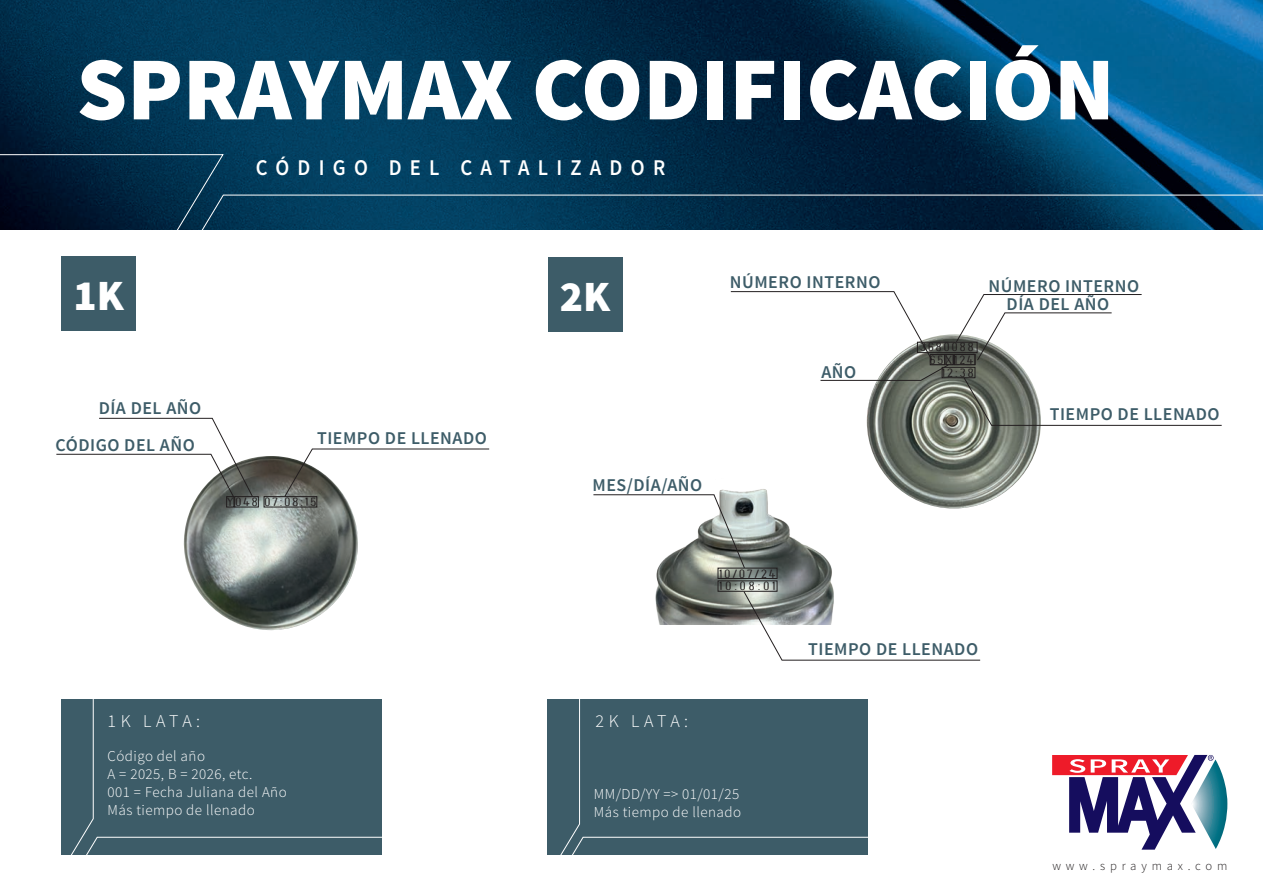
<style>
.page{position:relative;width:1263px;height:893px;background:#fff}
.page>*{position:absolute;margin:0;border:0;box-sizing:border-box;transform-origin:0 0}
.t1{font:900 90px "Source Sans Pro";color:#fff}
.t2{font:900 43.2px "Source Sans Pro";color:#fff}
.t3{font:600 22.5px "Source Sans Pro";letter-spacing:.4em;color:#fff;scale:.92 1}
.t4{font:600 18px/18.6px "Source Sans Pro";letter-spacing:.03em;color:#3d5c68}
.t5{font:300 18px "Source Sans Pro";letter-spacing:.23em;color:#fff}
.t6{font:300 15px/18px "Source Sans Pro";letter-spacing:.03em;color:#fff}
.t7{font:300 12.6px "Source Sans Pro";letter-spacing:.38em;color:#231f20}
.t8{font:10.5px/12.6px "AES";letter-spacing:.2em;color:#231f20;text-align:right}
.t9{font:10.5px/12.6px "AES";letter-spacing:.25em;color:#231f20}
</style>
<div class="page">
<div style="left:61px;top:256px;width:75px;height:75px;background:#3d5c68"></div>
<div style="left:548px;top:257px;width:74px;height:75px;background:#3d5c68"></div>
<img style="left:0;top:0;width:1263px;height:194px">
<svg style="left:224px;top:194px;width:1039px;height:36px;background:#083957"></svg>
<svg style="left:0;top:154px;width:224px;height:76px;background:#05233c"></svg>
<div style="left:61px;top:699px;width:321px;height:156px;background:#3d5c68"></div>
<div style="left:548px;top:699px;width:320px;height:156px;background:#3d5c68"></div>
<svg style="left:560px;top:699px;width:308px;height:156px"></svg>
<img style="left:183px;top:456px;width:175px;height:175px">
<svg style="left:284px;top:449px;width:206px;height:48px"></svg>
<div style="left:264px;top:496px;width:53px;height:11px;border:1px solid #231f20"></div>
<div style="left:234px;top:496px;width:25px;height:11px;border:1px solid #231f20"></div>
<div style="left:226px;top:496px;width:8px;height:11px;border:1px solid #231f20"></div>
<svg style="left:56px;top:418px;width:197px;height:79px"></svg>
<img style="left:867px;top:334px;width:174px;height:175px;border-radius:87px">
<svg style="left:730px;top:291px;width:492px;height:135px"></svg>
<div style="left:930px;top:354px;width:15px;height:11px;border:1px solid #231f20"></div>
<div style="left:942px;top:367px;width:33px;height:11px;border:1px solid #231f20"></div>
<img style="left:655px;top:489px;width:179px;height:136px">
<svg style="left:743px;top:591px;width:237px;height:69px"></svg>
<svg style="left:593px;top:494px;width:152px;height:74px"></svg>
<div style="left:718px;top:568px;width:59px;height:11px;border:1px solid #231f20"></div>
<svg style="left:71px;top:699px;width:311px;height:156px"></svg>
<svg style="left:1052px;top:755px;width:175px;height:95px"></svg>
<h1 class="t1" style="left:77px;top:31px;width:1039px">SPRAYMAX CODIFICACIÓN</h1>
<p class="t3" style="left:256px;top:154px;width:446px">CÓDIGO DEL CATALIZADOR</p>
<h2 class="t2" style="left:73px;top:267px;width:52px">1K</h2>
<h2 class="t2" style="left:560px;top:268px;width:52px">2K</h2>
<p class="t4" style="left:99px;top:399px;width:104px">DÍA DEL AÑO</p>
<p class="t4" style="left:56px;top:437px;width:141px">CÓDIGO DEL AÑO</p>
<p class="t4" style="left:317px;top:429px;width:171px">TIEMPO DE LLENADO</p>
<p class="t8" style="left:227px;top:496px;width:90px">Y048 07:08:15</p>
<p class="t4" style="left:592px;top:476px;width:111px">MES/DÍA/AÑO</p>
<p class="t4" style="left:730px;top:273px;width:152px">NÚMERO INTERNO</p>
<p class="t4" style="left:821px;top:363px;width:36px">AÑO</p>
<p class="t8" style="left:920px;top:341px;width:55px">3680088<br>65X124<br>12:38</p>
<p class="t4" style="left:1006px;top:277px;width:134px;text-indent:-18px">NÚMERO INTERNO<br>DÍA DEL AÑO</p>
<p class="t4" style="left:1050px;top:405px;width:171px">TIEMPO DE LLENADO</p>
<p class="t5" style="left:108px;top:710px;width:94px">1K LATA:</p>
<p class="t6" style="left:108px;top:747px;width:181px">Código del año<br>A = 2025, B = 2026, etc.<br>001 = Fecha Juliana del Año<br>Más tiempo de llenado</p>
<p class="t9" style="left:719px;top:567px;width:58px">10/07/24<br>10:08:01</p>
<p class="t5" style="left:596px;top:710px;width:94px">2K LATA:</p>
<p class="t6" style="left:594px;top:785px;width:149px">MM/DD/YY =&gt; 01/01/25<br>Más tiempo de llenado</p>
<p class="t4" style="left:808px;top:640px;width:171px">TIEMPO DE LLENADO</p>
<p class="t7" style="left:1052px;top:858px;width:177px">www.spraymax.com</p>
</div>
